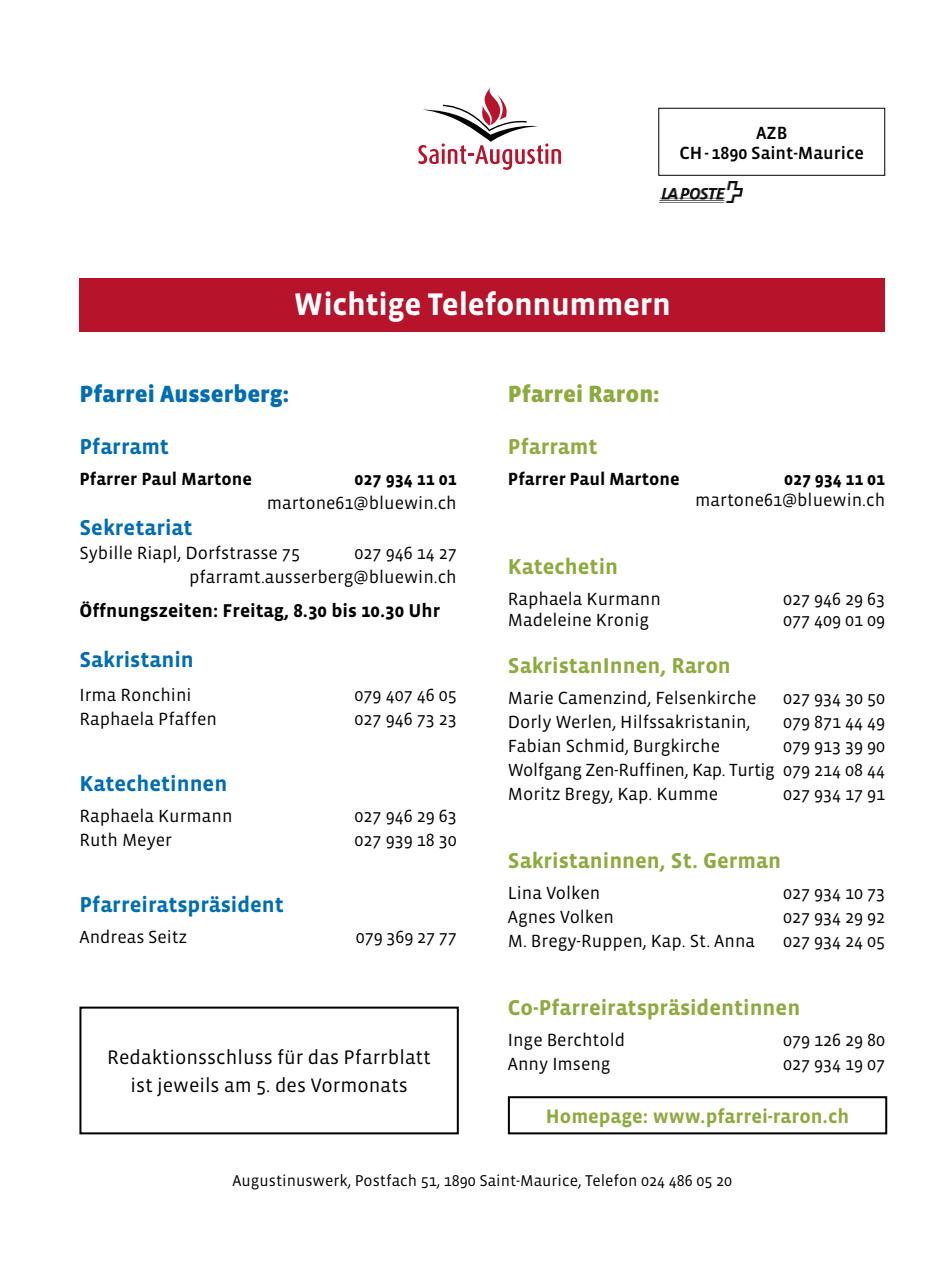
<style>
.page{position:relative;width:942px;height:1276px;background:#fff}
.page>*{position:absolute;margin:0;border:0;box-sizing:border-box;transform-origin:0 0}
.t1{font:700 32px "Vista Sans";letter-spacing:-.01em;color:#fff}
.t2{font:900 24px "Vista Sans";color:#006db2}
.t3{font:900 24px "Vista Sans";color:#8daa3f}
.t4{font:700 22px "Vista Sans";color:#8daa3f}
.t5{font:700 22px "Vista Sans";color:#006db2}
.t6{font:20px "Vista Sans";color:#000}
.t7{font:700 20px "Vista Sans";color:#8daa3f}
.t8{font:700 19px "Vista Sans";color:#000}
.t9{font:18px/24px "Vista Sans";color:#000;text-align:right}
.t10{font:700 18px "Vista Sans";color:#000}
.t11{font:18px/20px "Vista Sans Med";color:#000;text-align:center}
.t12{font:16px "Vista Sans";color:#000}
</style>
<div class="page">
<div style="left:79px;top:1006px;width:379px;height:128px;border:2px solid #000"></div>
<div style="left:507px;top:1096px;width:379px;height:38px;border:2px solid #000"></div>
<svg style="left:418px;top:87px;width:143px;height:83px"></svg>
<div style="left:658px;top:108px;width:226px;height:68px;border:1px solid #000"></div>
<img style="left:659px;top:182px;width:83px;height:21px">
<div style="left:79px;top:278px;width:805px;height:54px;background:#b7142c"></div>
<p class="t11" style="left:679px;top:123px;width:186px">AZB<br>CH - 1890 Saint-Maurice</p>
<h1 class="t1" style="left:293px;top:288px;width:379px">Wichtige Telefonnummern</h1>
<h2 class="t2" style="left:79px;top:381px;width:211px">Pfarrei Ausserberg:</h2>
<p class="t5" style="left:79px;top:435px;width:91px">Pfarramt</p>
<p class="t10" style="left:79px;top:469px;width:174px">Pfarrer Paul Martone</p>
<p class="t10" style="left:354px;top:469px;width:104px">027 934 11 01</p>
<p class="t9" style="left:267px;top:491px;width:191px">martone61@bluewin.ch</p>
<p class="t5" style="left:79px;top:516px;width:115px">Sekretariat</p>
<p class="t9" style="left:79px;top:541px;width:222px">Sybille Riapl, Dorfstrasse 75</p>
<p class="t9" style="left:189px;top:541px;width:269px">027 946 14 27 pfarramt.ausserberg@bluewin.ch</p>
<p class="t8" style="left:79px;top:600px;width:362px">Öffnungszeiten: Freitag, 8.30 bis 10.30 Uhr</p>
<p class="t5" style="left:79px;top:648px;width:116px">Sakristanin</p>
<p class="t9" style="left:79px;top:683px;width:114px">Irma Ronchini</p>
<p class="t9" style="left:354px;top:683px;width:104px">079 407 46 05</p>
<p class="t9" style="left:79px;top:707px;width:139px">Raphaela Pfaffen</p>
<p class="t9" style="left:354px;top:707px;width:104px">027 946 73 23</p>
<p class="t5" style="left:79px;top:772px;width:149px">Katechetinnen</p>
<p class="t9" style="left:79px;top:804px;width:154px">Raphaela Kurmann</p>
<p class="t9" style="left:354px;top:804px;width:104px">027 946 29 63</p>
<p class="t9" style="left:79px;top:828px;width:94px">Ruth Meyer</p>
<p class="t9" style="left:354px;top:828px;width:104px">027 939 18 30</p>
<p class="t5" style="left:79px;top:893px;width:206px">Pfarreiratspräsident</p>
<p class="t9" style="left:79px;top:925px;width:109px">Andreas Seitz</p>
<p class="t9" style="left:355px;top:925px;width:103px">079 369 27 77</p>
<p class="t6" style="left:107px;top:1047px;width:325px">Redaktionsschluss für das Pfarrblatt</p>
<p class="t6" style="left:130px;top:1075px;width:279px">ist jeweils am 5. des Vormonats</p>
<h2 class="t3" style="left:507px;top:381px;width:153px">Pfarrei Raron:</h2>
<p class="t4" style="left:507px;top:435px;width:91px">Pfarramt</p>
<p class="t10" style="left:507px;top:469px;width:173px">Pfarrer Paul Martone</p>
<p class="t10" style="left:783px;top:469px;width:103px">027 934 11 01</p>
<p class="t9" style="left:695px;top:488px;width:191px">martone61@bluewin.ch</p>
<p class="t4" style="left:507px;top:555px;width:112px">Katechetin</p>
<p class="t9" style="left:507px;top:587px;width:154px">Raphaela Kurmann</p>
<p class="t9" style="left:782px;top:587px;width:104px">027 946 29 63</p>
<p class="t9" style="left:507px;top:608px;width:143px">Madeleine Kronig</p>
<p class="t9" style="left:782px;top:608px;width:104px">077 409 01 09</p>
<p class="t4" style="left:507px;top:654px;width:224px">SakristanInnen, Raron</p>
<p class="t9" style="left:507px;top:686px;width:250px">Marie Camenzind, Felsenkirche</p>
<p class="t9" style="left:782px;top:686px;width:104px">027 934 30 50</p>
<p class="t9" style="left:507px;top:710px;width:244px">Dorly Werlen, Hilfssakristanin,</p>
<p class="t9" style="left:782px;top:710px;width:104px">079 871 44 49</p>
<p class="t9" style="left:507px;top:734px;width:213px">Fabian Schmid, Burgkirche</p>
<p class="t9" style="left:507px;top:734px;width:379px;text-align:justify;text-indent:275px">079 913 39 90<br>Wolfgang Zen-Ruffinen, Kap. Turtig 079 214 08 44<br>Moritz Bregy, Kap. Kumme</p>
<p class="t9" style="left:782px;top:782px;width:104px">027 934 17 91</p>
<p class="t4" style="left:507px;top:849px;width:274px">Sakristaninnen, St. German</p>
<p class="t9" style="left:507px;top:881px;width:94px">Lina Volken</p>
<p class="t9" style="left:782px;top:881px;width:104px">027 934 10 73</p>
<p class="t9" style="left:507px;top:905px;width:108px">Agnes Volken</p>
<p class="t9" style="left:782px;top:905px;width:104px">027 934 29 92</p>
<p class="t9" style="left:507px;top:929px;width:249px">M. Bregy-Ruppen, Kap. St. Anna</p>
<p class="t9" style="left:782px;top:929px;width:104px">027 934 24 05</p>
<p class="t4" style="left:507px;top:996px;width:294px">Co-Pfarreiratspräsidentinnen</p>
<p class="t9" style="left:507px;top:1028px;width:119px">Inge Berchtold</p>
<p class="t9" style="left:782px;top:1028px;width:104px">079 126 29 80</p>
<p class="t9" style="left:507px;top:1052px;width:104px">Anny Imseng</p>
<p class="t9" style="left:782px;top:1052px;width:104px">027 934 19 07</p>
<p class="t7" style="left:545px;top:1106px;width:304px">Homepage: www.pfarrei-raron.ch</p>
<p class="t12" style="left:232px;top:1173px;width:501px">Augustinuswerk, Postfach 51, 1890 Saint-Maurice, Telefon 024 486 05 20</p>
</div>
